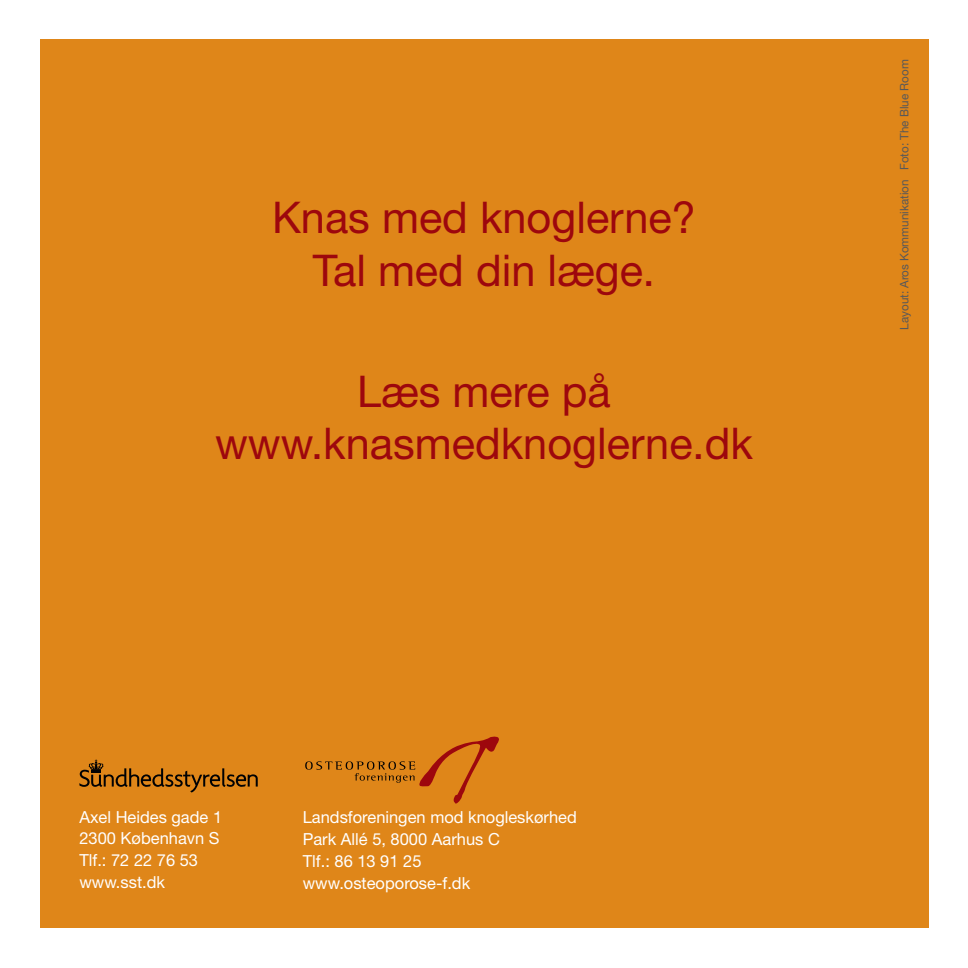
<style>
.page{position:relative;width:968px;height:968px;background:#fff}
.page>*{position:absolute;margin:0;border:0;box-sizing:border-box;transform-origin:0 0}
.t1{font:43.75px/52.5px "Helvetica Neue";color:#9d070d;text-align:center}
.t2{font:16.62px/21.9px "Helvetica Neue";color:#fff}
.t3{font:11.72px "Helvetica Neue";color:#57585a}
</style>
<div class="page">
<div style="left:40px;top:40px;width:888px;height:888px;background:#df8619"></div>
<svg style="left:79px;top:759px;width:179px;height:33px"></svg>
<svg style="left:305px;top:736px;width:194px;height:67px"></svg>
<h1 class="t1" style="left:272px;top:191px;width:425px">Knas med knoglerne?<br>Tal med din læge.</h1>
<h1 class="t1" style="left:215px;top:364px;width:539px">Læs mere på www.knasmedknoglerne.dk</h1>
<p class="t2" style="left:79px;top:805px;width:144px">Axel Heides gade 1<br>2300 København S<br>Tlf.: 72 22 76 53 www.sst.dk</p>
<p class="t2" style="left:303px;top:805px;width:275px">Landsforeningen mod knogleskørhed<br>Park Allé 5, 8000 Aarhus C<br>Tlf.: 86 13 91 25 www.osteoporose-f.dk</p>
<p class="t3" style="left:897px;top:329px;width:271px;rotate:-90deg">Layout: Aros Kommunikation Foto: The Blue Room</p>
</div>
